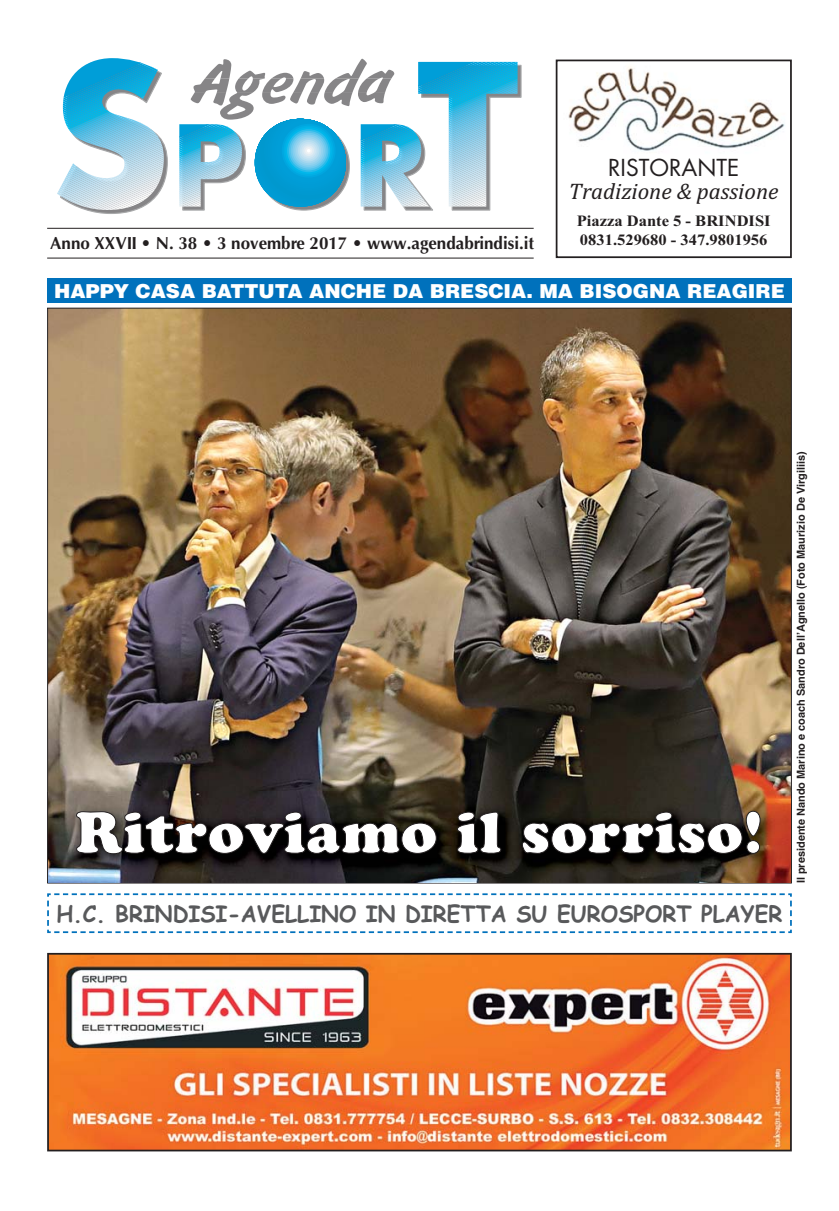
<style>
.page{position:relative;width:839px;height:1211px;background:#fff}
.page>*{position:absolute;margin:0;border:0;box-sizing:border-box;transform-origin:0 0}
.t1{font:900 57.75px "Cooper";letter-spacing:.01em;color:#fff}
.t2{font:700 22.75px "Comic Sans MS";color:#58595b;scale:.96 1}
.t3{font:italic 22.75px "Cambria";color:#231f20}
.t4{font:22.75px "Futura";color:#231f20}
.t5{font:900 19.25px "Helvetica";color:#fff}
.t6{font:700 17.5px "Optima";color:#231f20}
.t7{font:700 15.75px/18.9px "Times New Roman";color:#231f20;scale:1.05 1}
.t8{font:700 10.85px "Helvetica";color:#231f20}
</style>
<div class="page">
<img style="left:568px;top:66px;width:217px;height:85px">
<div style="left:555px;top:60px;width:236px;height:198px;border:2px solid #231f20"></div>
<hr style="left:47px;top:258px;width:486px;height:1px;background:#231f20">
<hr style="left:47px;top:228px;width:486px;height:1px;background:#231f20">
<svg style="left:57px;top:58px;width:111px;height:156px"></svg>
<svg style="left:179px;top:59px;width:343px;height:152px"></svg>
<div style="left:47px;top:278px;width:744px;height:25px;background:#0071bc"></div>
<img style="left:49px;top:310px;width:740px;height:481px">
<img style="left:50px;top:955px;width:738px;height:193px">
<div style="left:47px;top:952px;width:744px;height:199px;border:2px solid #231f20"></div>
<img style="left:47px;top:791px;width:745px;height:93px">
<img style="left:48px;top:791px;width:742px;height:91px">
<svg style="left:47px;top:893px;width:745px;height:40px"></svg>
<h2 class="t4" style="left:608px;top:157px;width:132px">RISTORANTE</h2>
<h2 class="t3" style="left:568px;top:178px;width:211px">Tradizione &amp; passione</h2>
<h3 class="t7" style="left:576px;top:213px;width:186px">Piazza Dante 5 - BRINDISI<br>0831.529680 - 347.9801956</h3>
<h3 class="t6" style="left:50px;top:236px;width:485px">Anno XXVII • N. 38 • 3 novembre 2017 • www.agendabrindisi.it</h3>
<h3 class="t5" style="left:54px;top:284px;width:732px">HAPPY CASA BATTUTA ANCHE DA BRESCIA. MA BISOGNA REAGIRE</h3>
<h1 class="t1" style="left:76px;top:811px;width:688px">Ritroviamo il sorriso!</h1>
<h2 class="t2" style="left:56px;top:900px;width:757px">H.C. BRINDISI-AVELLINO IN DIRETTA SU EUROSPORT PLAYER</h2>
<p class="t8" style="left:796px;top:883px;width:433px;rotate:-90deg">Il presidente Nando Marino e coach Sandro Dell’Agnello (Foto Maurizio De Virgiliis)</p>
</div>
